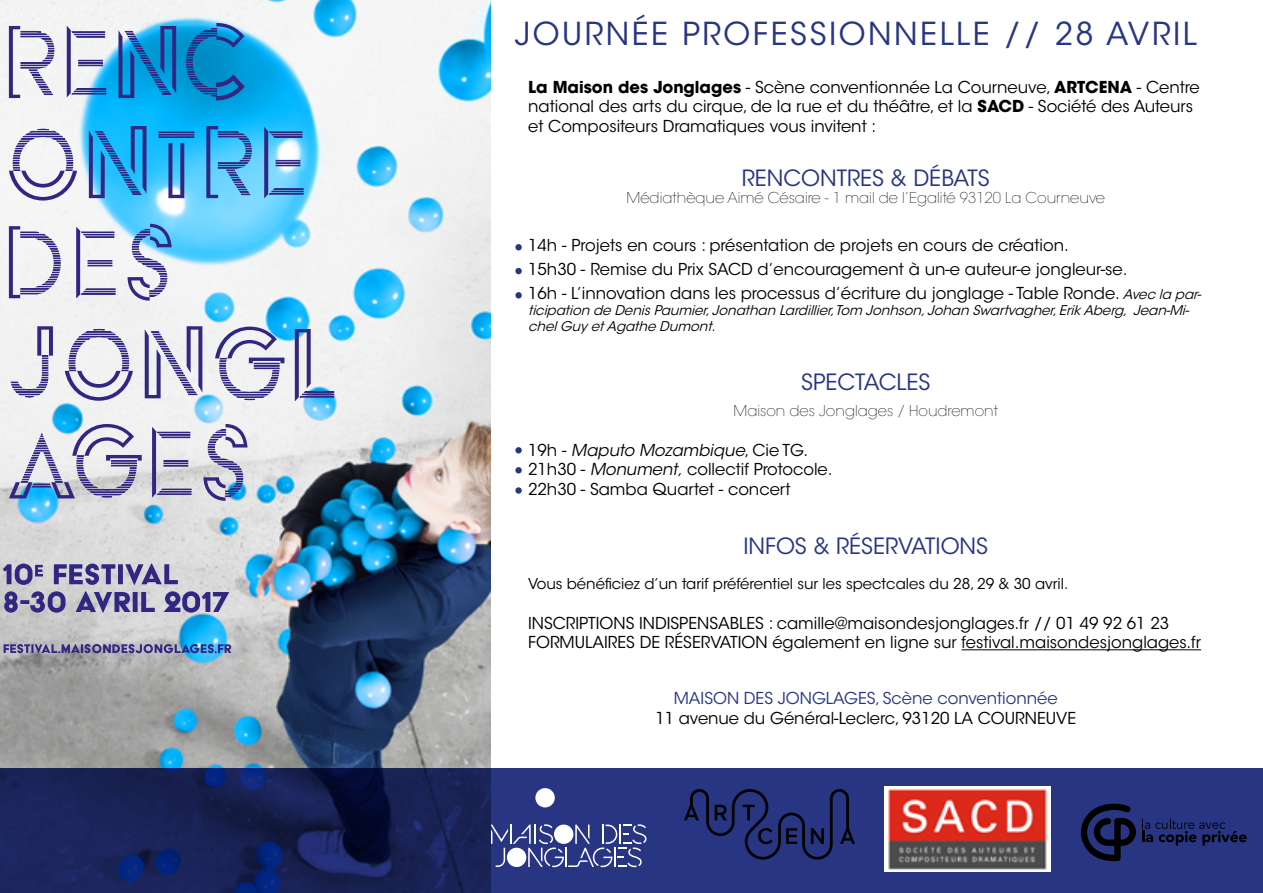
<style>
.page{position:relative;width:1263px;height:893px;background:#fff}
.page>*{position:absolute;margin:0;border:0;box-sizing:border-box;transform-origin:0 0}
.t1{font:31.5px "ITC Avant Garde Std";letter-spacing:.08em;color:#283583}
.t2{font:22.2px "ITC Avant Garde Std";color:#283583}
.t3{font:16.35px/19.6px "ITC Avant Garde Std";color:#000}
.t4{font:16.35px "ITC Avant Garde Std";color:#283583}
.t5{font:200 14.85px "ITC Avant Garde Std";color:#000}
.t6{font:14.85px "ITC Avant Garde Std";color:#000}
.t7{font:italic 13.35px/16px "ITC Avant Garde Std";color:#000}
.s1{font-weight:700}
.s2{font-style:italic;font-size:13.35px}
.s3{font-style:italic}
</style>
<div class="page">
<img style="left:0;top:0;width:491px;height:769px">
<svg style="left:168px;top:143px;width:16px;height:55px"></svg>
<svg style="left:9px;top:26px;width:45px;height:72px"></svg>
<svg style="left:67px;top:26px;width:39px;height:72px"></svg>
<svg style="left:118px;top:26px;width:58px;height:72px"></svg>
<svg style="left:9px;top:129px;width:68px;height:72px"></svg>
<svg style="left:89px;top:126px;width:58px;height:72px"></svg>
<hr style="left:159px;top:132px;width:35px;height:1px;background:#312783">
<hr style="left:159px;top:134px;width:35px;height:1px;background:#312783">
<hr style="left:159px;top:137px;width:35px;height:1px;background:#312783">
<svg style="left:206px;top:126px;width:46px;height:72px"></svg>
<svg style="left:264px;top:127px;width:39px;height:71px"></svg>
<svg style="left:9px;top:226px;width:52px;height:72px"></svg>
<svg style="left:76px;top:227px;width:39px;height:71px"></svg>
<svg style="left:128px;top:224px;width:44px;height:77px"></svg>
<svg style="left:11px;top:326px;width:42px;height:71px"></svg>
<svg style="left:65px;top:329px;width:68px;height:72px"></svg>
<svg style="left:145px;top:326px;width:57px;height:72px"></svg>
<svg style="left:9px;top:424px;width:133px;height:74px"></svg>
<svg style="left:152px;top:427px;width:39px;height:71px"></svg>
<svg style="left:203px;top:424px;width:45px;height:77px"></svg>
<svg style="left:215px;top:327px;width:69px;height:73px"></svg>
<svg style="left:295px;top:329px;width:39px;height:72px"></svg>
<svg style="left:186px;top:23px;width:58px;height:77px"></svg>
<svg style="left:4px;top:591px;width:225px;height:22px"></svg>
<svg style="left:3px;top:564px;width:175px;height:21px"></svg>
<svg style="left:4px;top:644px;width:227px;height:9px"></svg>
<svg style="left:0;top:769px;width:1263px;height:124px"></svg>
<hr style="left:961px;top:649px;width:240px;height:1px;background:#000">
<svg style="left:684px;top:789px;width:171px;height:71px"></svg>
<svg style="left:535px;top:788px;width:20px;height:19px"></svg>
<svg style="left:491px;top:824px;width:155px;height:43px"></svg>
<div style="left:515px;top:244px;width:7px;height:6px;background:#283583;border-radius:50%"></div>
<div style="left:515px;top:268px;width:7px;height:6px;background:#283583;border-radius:50%"></div>
<div style="left:515px;top:292px;width:7px;height:6px;background:#283583;border-radius:50%"></div>
<div style="left:515px;top:447px;width:7px;height:6px;background:#283583;border-radius:50%"></div>
<div style="left:515px;top:467px;width:7px;height:6px;background:#283583;border-radius:50%"></div>
<svg style="left:515px;top:487px;width:7px;height:7px"></svg>
<svg style="left:1081px;top:804px;width:55px;height:57px"></svg>
<svg style="left:1142px;top:819px;width:105px;height:27px"></svg>
<img style="left:884px;top:787px;width:166px;height:84px">
<h1 class="t1" style="left:515px;top:14px;width:683px">JOURNÉE PROFESSIONNELLE // 28 AVRIL</h1>
<p class="t3" style="left:528px;top:77px;width:673px"><span class="s1">La Maison des Jonglages</span> - Scène conventionnée La Courneuve, <span class="s1">ARTCENA</span> - Centre national des arts du cirque, de la rue et du théâtre, et la <span class="s1">SACD</span> - Société des Auteurs et Compositeurs Dramatiques vous invitent :</p>
<h2 class="t2" style="left:742px;top:164px;width:250px">RENCONTRES &amp; DÉBATS</h2>
<p class="t5" style="left:627px;top:189px;width:480px">Médiathèque Aimé Césaire - 1 mail de l’Egalité 93120 La Courneuve</p>
<p class="t3" style="left:528px;top:233px;width:678px;line-height:23.9px">14h - Projets en cours : présentation de projets en cours de création.<br>15h30 - Remise du Prix SACD d’encouragement à un-e auteur-e jongleur-se.<br>16h - L’innovation dans les processus d’écriture du jonglage - Table Ronde. <span class="s2">Avec la par-</span></p>
<p class="t7" style="left:528px;top:302px;width:666px">ticipation de DenisPaumier,Jonathan Lardillier,Tom Jonhson,Johan Swartvagher,ErikAberg, Jean-Mi&shy;chelGuyetAgathe Dumont.</p>
<h2 class="t2" style="left:801px;top:368px;width:131px">SPECTACLES</h2>
<p class="t5" style="left:733px;top:402px;width:266px">Maison des Jonglages / Houdremont</p>
<p class="t3" style="left:528px;top:440px;width:306px">1 9 h - <span class="s3">Maputo Mozambique</span>, C i e T G .<br>21h30 - <span class="s3">Monument,</span> collectif Protocole.<br>22h30 - Samba Quartet - concert</p>
<h2 class="t2" style="left:743px;top:532px;width:246px">INFOS &amp; RÉSERVATIONS</h2>
<p class="t6" style="left:528px;top:575px;width:542px">Vous bénéficiez d’un tarif préférentiel sur les spectcales du 28, 29 &amp; 30 avril.</p>
<p class="t3" style="left:528px;top:613px;width:674px">INSCRIPTIONS INDISPENSABLES : camille@maisondesjonglages.fr // 01 49 92 61 23<br>FORMULAIRES DE RÉSERVATION également en ligne sur festival.maisondesjonglages.fr</p>
<p class="t4" style="left:674px;top:688px;width:385px">MAISON DES JONGLAGES, Scène conventionnée</p>
<p class="t3" style="left:655px;top:708px;width:422px">11 avenue du Général-Leclerc, 93120 LA COURNEUVE</p>
</div>
